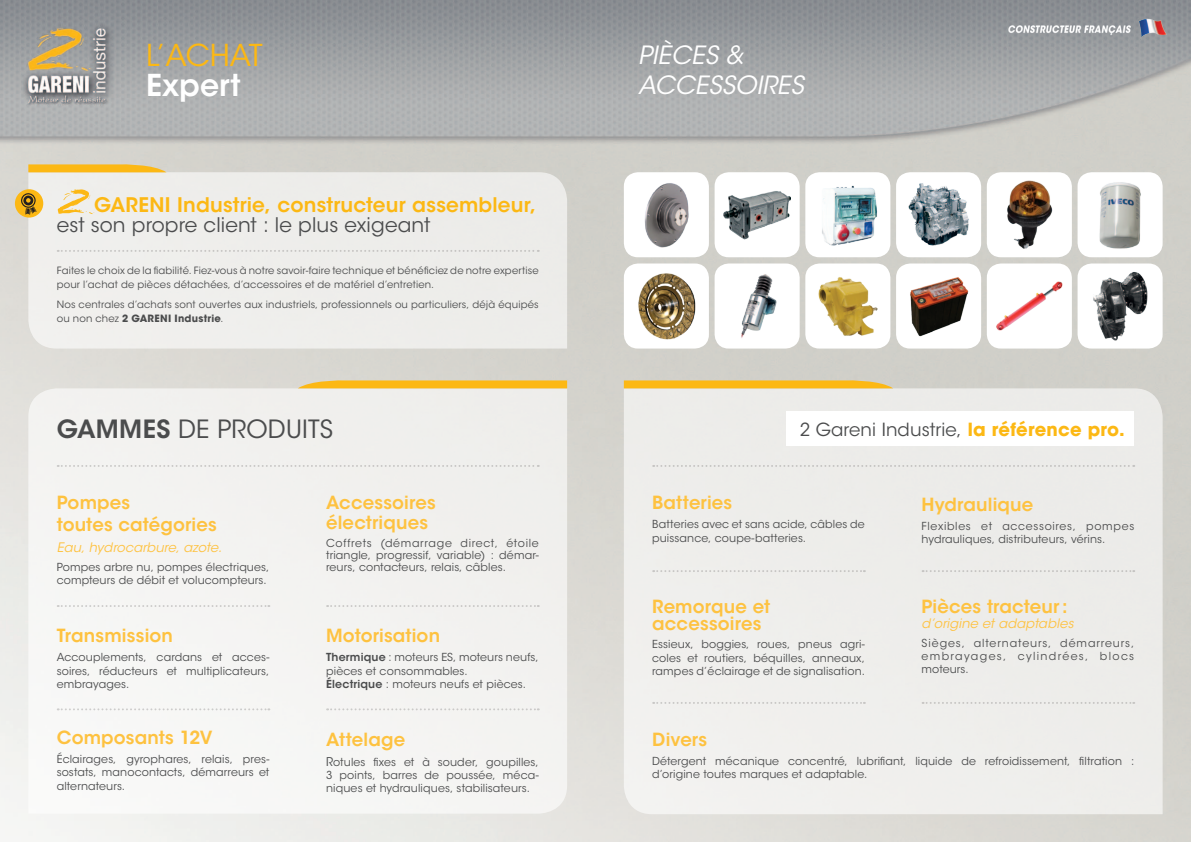
<style>
.page{position:relative;width:1191px;height:842px;background:#fff}
.page>*{position:absolute;margin:0;border:0;box-sizing:border-box;transform-origin:0 0}
.t1{font:30px "ITC Avant Garde Std";letter-spacing:-.02em;color:#fcb814}
.t2{font:600 30px "ITC Avant Garde Std";color:#fff}
.t3{font:italic 25px/30px "ITC Avant Garde Std";color:#fff}
.t4{font:25px "ITC Avant Garde Std";letter-spacing:.01em;color:#4b4c4d}
.t5{font:600 20px "ITC Avant Garde Std";letter-spacing:.01em;color:#fcb814}
.t6{font:20px "ITC Avant Garde Std";letter-spacing:.005em;color:#4b4c4d}
.t7{font:600 18px/21.6px "ITC Avant Garde Std";letter-spacing:.01em;color:#fec240}
.t8{font:18px "ITC Avant Garde Std";letter-spacing:.005em;color:#4b4c4d}
.t9{font:italic 13px "ITC Avant Garde Std";color:#fec240}
.t10{font:11px/13.2px "ITC Avant Garde Std";letter-spacing:.01em;color:#4b4c4d;text-align:justify}
.t11{font:10px/14px "ITC Avant Garde Std";letter-spacing:.015em;color:#4b4c4d}
.s1{font-weight:700}
.s2{font-weight:600}
.s3{font-size:12px}
.s4{font-weight:700;color:#fcb814}
</style>
<div class="page">
<img style="left:0;top:0;width:1191px;height:842px">
<div style="left:624px;top:388px;width:538px;height:426px;background:#eeedeb"></div>
<div style="left:28px;top:172px;width:539px;height:177px;background:#eeedeb"></div>
<div style="left:28px;top:388px;width:539px;height:426px;background:#f3f3f1"></div>
<div style="left:624px;top:172px;width:85px;height:85px;background:#fff;border-radius:14px"></div>
<div style="left:624px;top:263px;width:85px;height:86px;background:#fff;border-radius:14px"></div>
<div style="left:714px;top:172px;width:85px;height:85px;background:#fff;border-radius:14px"></div>
<div style="left:714px;top:263px;width:85px;height:86px;background:#fff;border-radius:14px"></div>
<div style="left:805px;top:172px;width:85px;height:85px;background:#fff;border-radius:14px"></div>
<div style="left:805px;top:263px;width:85px;height:86px;background:#fff;border-radius:14px"></div>
<div style="left:896px;top:172px;width:85px;height:85px;background:#fff;border-radius:14px"></div>
<div style="left:896px;top:263px;width:85px;height:86px;background:#fff;border-radius:14px"></div>
<div style="left:986px;top:172px;width:85px;height:85px;background:#fff;border-radius:14px"></div>
<div style="left:986px;top:263px;width:85px;height:86px;background:#fff;border-radius:14px"></div>
<div style="left:1077px;top:172px;width:85px;height:85px;background:#fff;border-radius:14px"></div>
<div style="left:1077px;top:263px;width:85px;height:86px;background:#fff;border-radius:14px"></div>
<div style="left:15px;top:189px;width:28px;height:29px;background:#fcb814;border-radius:50%"></div>
<svg style="left:21px;top:193px;width:16px;height:22px"></svg>
<img style="left:1003px;top:9px;width:167px;height:40px">
<svg style="left:28px;top:164px;width:139px;height:8px"></svg>
<svg style="left:298px;top:380px;width:269px;height:8px;background:#f8ba26"></svg>
<svg style="left:624px;top:380px;width:269px;height:8px;background:#f7ba26"></svg>
<svg style="left:327px;top:605px;width:212px;height:2px"></svg>
<svg style="left:327px;top:708px;width:212px;height:2px"></svg>
<svg style="left:653px;top:570px;width:212px;height:2px"></svg>
<svg style="left:922px;top:570px;width:212px;height:2px"></svg>
<svg style="left:653px;top:702px;width:212px;height:2px"></svg>
<svg style="left:922px;top:702px;width:212px;height:2px"></svg>
<svg style="left:58px;top:605px;width:211px;height:2px"></svg>
<svg style="left:58px;top:708px;width:211px;height:2px"></svg>
<svg style="left:58px;top:250px;width:481px;height:2px"></svg>
<svg style="left:58px;top:465px;width:481px;height:2px"></svg>
<svg style="left:653px;top:465px;width:481px;height:2px"></svg>
<img style="left:644px;top:183px;width:45px;height:65px">
<img style="left:910px;top:277px;width:59px;height:60px">
<img style="left:822px;top:185px;width:56px;height:61px">
<img style="left:741px;top:274px;width:36px;height:64px">
<img style="left:638px;top:273px;width:57px;height:67px">
<img style="left:1099px;top:182px;width:42px;height:67px">
<img style="left:908px;top:183px;width:61px;height:63px">
<img style="left:1007px;top:180px;width:46px;height:69px">
<img style="left:818px;top:277px;width:59px;height:59px">
<img style="left:724px;top:191px;width:66px;height:49px">
<img style="left:996px;top:281px;width:66px;height:50px">
<img style="left:1093px;top:272px;width:55px;height:69px">
<div style="left:786px;top:412px;width:348px;height:34px;background:#fff"></div>
<svg style="left:57px;top:189px;width:37px;height:25px"></svg>
<h1 class="t1" style="left:146px;top:37px;width:118px">L’ACHAT</h1>
<h1 class="t2" style="left:146px;top:66px;width:96px">Expert</h1>
<h3 class="t5" style="left:94px;top:192px;width:443px">GARENI Industrie, constructeur assembleur,</h3>
<h3 class="t6" style="left:57px;top:213px;width:375px">est son propre client : le plus exigeant</h3>
<p class="t11" style="left:57px;top:264px;width:483px">Faites le choix de la fiabilité. Fiez-vous à notre savoir-faire technique et bénéficiez de notre expertise pour l’achat de pièces détachées, d’accessoires et de matériel d’entretien.</p>
<p class="t11" style="left:57px;top:297px;width:483px">Nos centrales d’achats sont ouvertes aux industriels, professionnels ou particuliers, déjà équipés ou non chez <span class="s1">2 GARENI Industrie</span>.</p>
<h2 class="t4" style="left:57px;top:414px;width:278px"><span class="s2">GAMM ES</span> DE PRODUITS</h2>
<h3 class="t7" style="left:57px;top:492px;width:162px">Pompes<br>toutes catégories</h3>
<p class="t9" style="left:57px;top:540px;width:167px">Eau, hydrocarbure, azote.</p>
<p class="t10" style="left:57px;top:561px;width:214px">Pompes arbre nu, pompes électriques, compteurs de débit et volucompteurs.</p>
<h3 class="t7" style="left:57px;top:625px;width:118px">Transmission</h3>
<p class="t10" style="left:57px;top:651px;width:214px">Accouplements, cardans et acces&shy;soires, réducteurs et multiplicateurs, embrayages.</p>
<h3 class="t7" style="left:57px;top:727px;width:157px">Composants 12V</h3>
<p class="t10" style="left:57px;top:753px;width:214px">Éclairages, gyrophares, relais, pres&shy;sostats, manocontacts, démarreurs et alternateurs.</p>
<h3 class="t7" style="left:326px;top:493px;width:111px;line-height:20px">Accessoires électriques</h3>
<p class="t10" style="left:326px;top:537px;width:214px;line-height:12px">Coffrets (démarrage direct, étoile triangle, progressif, variable) : démar&shy;reurs, contacteurs, relais, câbles.</p>
<h3 class="t7" style="left:326px;top:625px;width:115px">Motorisation</h3>
<p class="t10" style="left:326px;top:651px;width:214px;text-align:left"><span class="s2">Thermique</span> : moteurs ES, moteurs neufs, pièces et consommables.<br><span class="s2">Électrique</span> : moteurs neufs et pièces.</p>
<h3 class="t7" style="left:326px;top:728px;width:81px">Attelage</h3>
<p class="t10" style="left:326px;top:755px;width:214px"><span class="s3">R</span>otules fixes et à souder, goupilles, 3 points, barres de poussée, méca&shy;niques et hydrauliques, stabilisateurs.</p>
<h2 class="t3" style="left:638px;top:41px;width:167px">pièces &amp; accessoires</h2>
<h3 class="t8" style="left:799px;top:418px;width:326px">2 Gareni Industrie, <span class="s4">la référence pro.</span></h3>
<h3 class="t7" style="left:652px;top:492px;width:82px">Batteries</h3>
<p class="t10" style="left:652px;top:518px;width:214px">Batteries avec et sans acide, câbles de puissance, coupe-batteries.</p>
<h3 class="t7" style="left:652px;top:597px;width:120px;line-height:17px">Remorque et accessoires</h3>
<p class="t10" style="left:652px;top:638px;width:214px">Essieux, boggies, roues, pneus agri&shy;coles et routiers, béquilles, anneaux, rampes d’éclairage et de signalisation.</p>
<h3 class="t7" style="left:921px;top:493px;width:113px">Hydraulique</h3>
<p class="t10" style="left:921px;top:519px;width:214px">Flexibles et accessoires, pompes hydrauliques, distributeurs, vérins.</p>
<h3 class="t7" style="left:921px;top:595px;width:147px">Pièces tracteur:</h3>
<p class="t9" style="left:921px;top:615px;width:154px">d’origine et adaptables</p>
<p class="t10" style="left:921px;top:636px;width:214px">Sièges, alternateurs, démarreurs, embrayages, cylindrées, blocs moteurs.</p>
<h3 class="t7" style="left:652px;top:728px;width:56px">Divers</h3>
<p class="t10" style="left:652px;top:754px;width:483px">Détergent mécanique concentré, lubrifiant, liquide de refroidissement, filtration : d’origine toutes marques et adaptable.</p>
</div>
